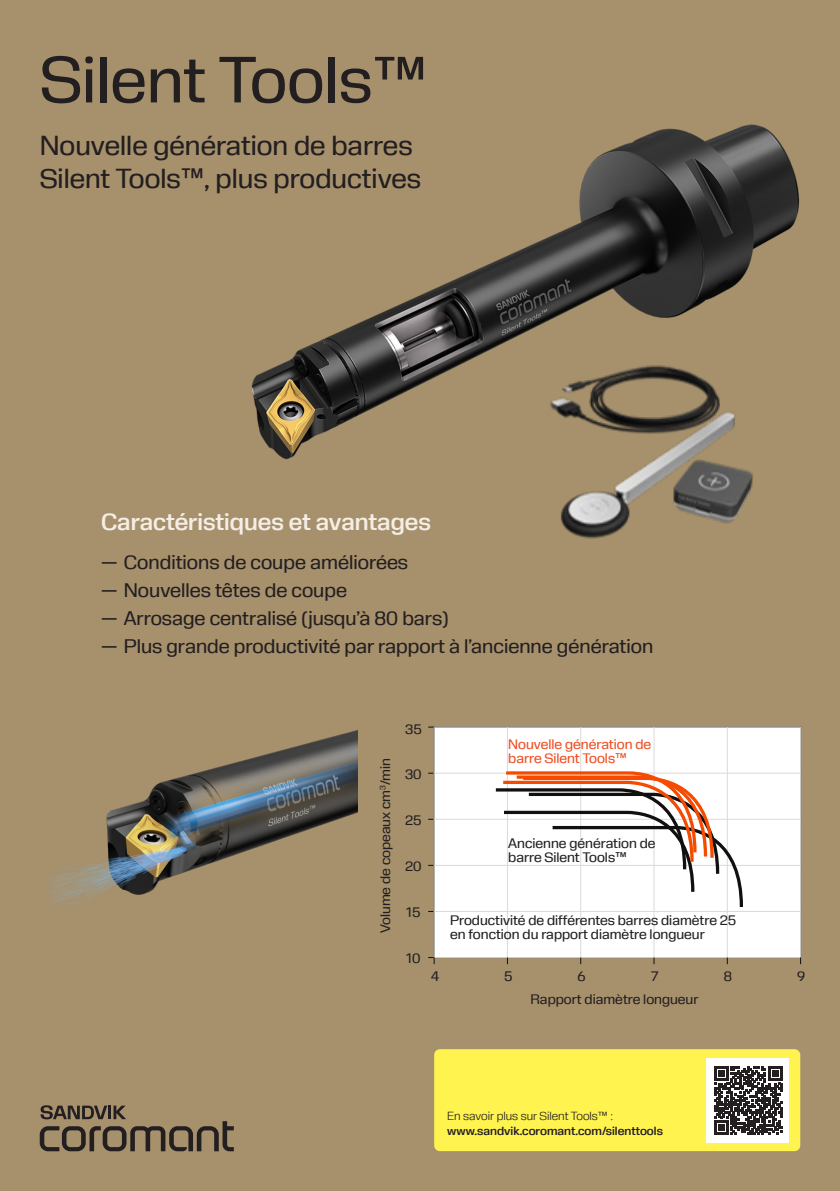
<style>
.page{position:relative;width:840px;height:1191px;background:#fff}
.page>*{position:absolute;margin:0;border:0;box-sizing:border-box;transform-origin:0 0}
.t1{font:66px "Sandvik Sans Headline";color:#231f20}
.t2{font:28px/33.6px "Sandvik Sans Headline";color:#231f20}
.t3{font:700 24px "Sandvik Sans Headline";color:#f4eee7}
.t4{font:20px "Sandvik Sans Headline";color:#231f20}
.t5{font:14px/14px "Sandvik Sans Headline";color:#231f20}
.t6{font:14px/14px "Sandvik Sans Headline";color:#f04d22}
.t7{font:700 12px "Sandvik Sans Headline";color:#231f20}
.t8{font:300 12px "Sandvik Sans Headline";color:#231f20}
</style>
<div class="page">
<div style="left:0;top:0;width:839px;height:1191px;background:#a7916d"></div>
<svg style="left:40px;top:1105px;width:194px;height:46px"></svg>
<div style="left:434px;top:1049px;width:365px;height:102px;background:#fff34f;border-radius:6px"></div>
<div style="left:706px;top:1058px;width:82px;height:85px;background:#fff"></div>
<svg style="left:714px;top:1066px;width:68px;height:68px"></svg>
<img style="left:251px;top:124px;width:549px;height:336px">
<img style="left:493px;top:364px;width:307px;height:175px">
<img style="left:51px;top:730px;width:306px;height:175px">
<div style="left:434px;top:727px;width:366px;height:230px;background:#fff"></div>
<hr style="left:434px;top:957px;width:366px;height:1px;background:#dadada">
<hr style="left:434px;top:911px;width:366px;height:1px;background:#dadada">
<hr style="left:434px;top:865px;width:366px;height:1px;background:#dadada">
<hr style="left:434px;top:819px;width:366px;height:1px;background:#dadada">
<hr style="left:434px;top:773px;width:366px;height:1px;background:#dadada">
<hr style="left:434px;top:726px;width:366px;height:1px;background:#dadada">
<hr style="left:433px;top:727px;width:1px;height:230px;background:#dadada">
<hr style="left:507px;top:727px;width:1px;height:230px;background:#dadada">
<hr style="left:580px;top:727px;width:1px;height:230px;background:#dadada">
<hr style="left:653px;top:727px;width:1px;height:230px;background:#dadada">
<hr style="left:726px;top:727px;width:1px;height:230px;background:#dadada">
<hr style="left:799px;top:727px;width:1px;height:230px;background:#dadada">
<svg style="left:428px;top:957px;width:6px;height:7px"></svg>
<svg style="left:492px;top:769px;width:252px;height:141px"></svg>
<p class="t1" style="left:40px;top:41px;width:389px">Silent Tools™</p>
<p class="t2" style="left:40px;top:128px;width:383px">Nouvelle génération de barres<br>Silent Tools™, plus productives</p>
<p class="t3" style="left:101px;top:508px;width:331px">Caractéristiques et avantages</p>
<p class="t4" style="left:101px;top:550px;width:308px">— Conditions de coupe améliorées</p>
<p class="t4" style="left:101px;top:578px;width:247px">— Nouvelles têtes de coupe</p>
<p class="t4" style="left:101px;top:606px;width:349px">— Arrosage centralisé (jusqu’à 80 bars)</p>
<p class="t4" style="left:101px;top:634px;width:553px">— Plus grande productivité par rapport à l’ancienne génération</p>
<p class="t5" style="left:378px;top:933px;width:177px;rotate:-90deg">Volume de copeaux cm<sup>3</sup>/min</p>
<p class="t5" style="left:405px;top:722px;width:18px">35</p>
<p class="t5" style="left:405px;top:766px;width:18px">30</p>
<p class="t5" style="left:405px;top:813px;width:18px">25</p>
<p class="t5" style="left:405px;top:859px;width:18px">20</p>
<p class="t6" style="left:508px;top:737px;width:144px">Nouvelle génération de barre Silent Tools™</p>
<p class="t5" style="left:508px;top:836px;width:149px">Ancienne génération de barre Silent Tools™</p>
<p class="t5" style="left:406px;top:905px;width:16px">15</p>
<p class="t5" style="left:406px;top:951px;width:16px">10</p>
<p class="t5" style="left:431px;top:969px;width:9px">4</p>
<p class="t5" style="left:450px;top:913px;width:287px">Productivité de différentes barres diamètre 25 en fonction du rapport diamètre longueur</p>
<p class="t5" style="left:650px;top:969px;width:9px">7</p>
<p class="t5" style="left:723px;top:969px;width:10px">8</p>
<p class="t5" style="left:796px;top:969px;width:10px">9</p>
<p class="t5" style="left:504px;top:969px;width:10px">5</p>
<p class="t5" style="left:577px;top:969px;width:10px">6</p>
<p class="t5" style="left:530px;top:991px;width:169px">Rapport diamètre longueur</p>
<p class="t8" style="left:447px;top:1109px;width:167px">En savoir plus sur Silent Tools™ :</p>
<p class="t7" style="left:447px;top:1123px;width:217px">www.sandvik.coromant.com/silenttools</p>
</div>
